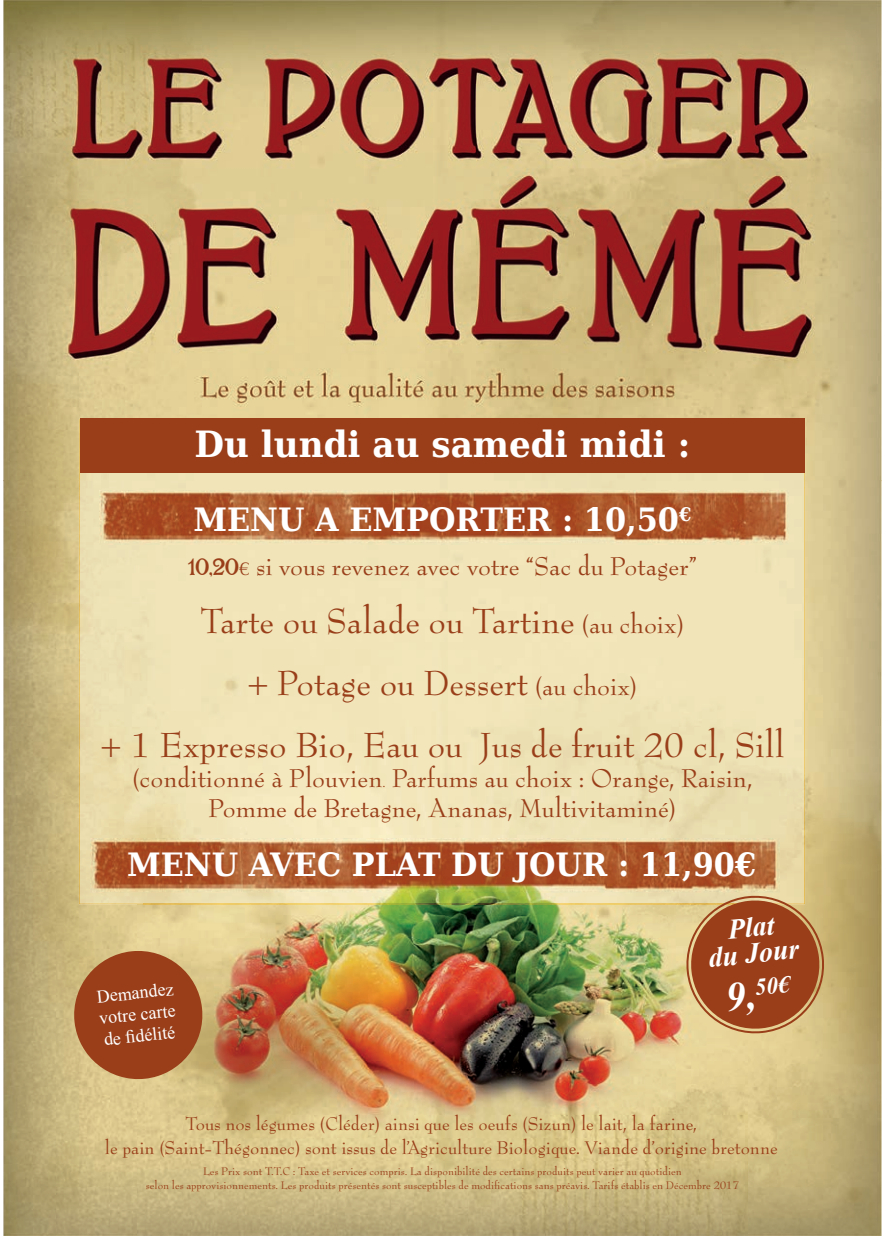
<style>
.page{position:relative;width:885px;height:1236px;background:#fff}
.page>*{position:absolute;margin:0;border:0;box-sizing:border-box;transform-origin:0 0}
.t1{font:38px/62px "Bernhard Modern Std";color:#993e19;text-align:center}
.t2{font:700 36px "Bitstream Vera Serif";color:#fff;scale:.95 1}
.t3{font:700 32px "Bitstream Vera Serif";color:#fff;scale:.95 1}
.t4{font:28px/30px "Bernhard Modern Std";color:#993e19;text-align:center}
.t5{font:italic 700 28px/26px "Times New Roman";color:#fff;text-align:center}
.t6{font:italic 700 23.4px "Times New Roman";color:#fff}
.t7{font:20px/24px "Bernhard Modern Std";color:#993e19;text-align:center}
.t8{font:18px/21.6px "Times New Roman";color:#fff;text-align:justify}
.t9{font:12px/14.4px "Bernhard Modern Std";color:#993e19;text-align:center}
.s1{font-family:"Bolton";font-size:20px}
.s2{font-size:20px}
.s3{font-size:28px}
.s4{font-size:14px}
.s5{font-size:40px}
</style>
<div class="page">
<img style="left:3px;top:0;width:878px;height:480px">
<img style="left:3px;top:480px;width:134px;height:756px">
<img style="left:747px;top:480px;width:134px;height:756px">
<img style="left:137px;top:904px;width:610px;height:332px">
<img style="left:145px;top:488px;width:594px;height:415px">
<div style="left:79px;top:419px;width:726px;height:69px;background:#eee3b7"></div>
<img style="left:79px;top:487px;width:66px;height:417px">
<img style="left:739px;top:487px;width:66px;height:406px">
<img style="left:144px;top:903px;width:539px;height:1px">
<img style="left:99px;top:490px;width:689px;height:54px">
<div style="left:80px;top:418px;width:724px;height:55px;background:#993e19"></div>
<svg style="left:71px;top:948px;width:135px;height:134px;background:#aa6337"></svg>
<svg style="left:683px;top:893px;width:143px;height:143px;background:#b06c40"></svg>
<img style="left:90px;top:838px;width:689px;height:55px">
<h2 class="t2" style="left:194px;top:423px;width:523px">Du lundi au samedi midi :</h2>
<h3 class="t3" style="left:193px;top:501px;width:525px">MENU A EMPORTER : 10,50<sup>€</sup></h3>
<h3 class="t4" style="left:188px;top:551px;width:510px"><span class="s1">10,20</span><span class="s2">€</span> si vous revenez avec votre “Sac du Potager”</h3>
<h1 class="t1" style="left:100px;top:591px;width:685px">Tarte ou Salade ou Tartine <span class="s3">(au choix)<br></span>+ Potage ou Dessert <span class="s3">(au choix)<br></span>+ 1 Expresso Bio, Eau ou Jus de fruit 20 cl, Sill</h1>
<h3 class="t4" style="left:132px;top:764px;width:623px">(conditionné à Plouvien<span class="s4">.</span> Parfums au choix : Orange, Raisin,<br>Pomme de Bretagne, Ananas, Multivitaminé)</h3>
<h3 class="t3" style="left:127px;top:846px;width:663px">MENU AVEC PLAT DU JOUR : 11,90€</h3>
<h3 class="t8" style="left:96px;top:986px;width:78px;rotate:-6deg">Demandez votre carte de fi délité</h3>
<h3 class="t5" style="left:704px;top:918px;width:93px;rotate:-6deg">Plat<br>du Jour</h3>
<h3 class="t6" style="left:723px;top:974px;width:66px;rotate:-6deg"><span class="s5">9,</span>50€</h3>
<h3 class="t7" style="left:105px;top:1112px;width:674px">Tous nos légumes (Cléder) ainsi que les oeufs (Sizun) le lait, la farine,<br>le pain (Saint-Thégonnec) sont issus de l’Agriculture Biologique. Viande d’origine bretonne</h3>
<p class="t9" style="left:146px;top:1164px;width:594px">Les Prix sont T.T.C : Taxe et services compris. La disponibilité des certains produits peut varier au quotidien<br>selon les approvisionnements. Les produits présentés sont susceptibles de modifications sans préavis. Tarifs établis en Décembre 2017</p>
</div>
